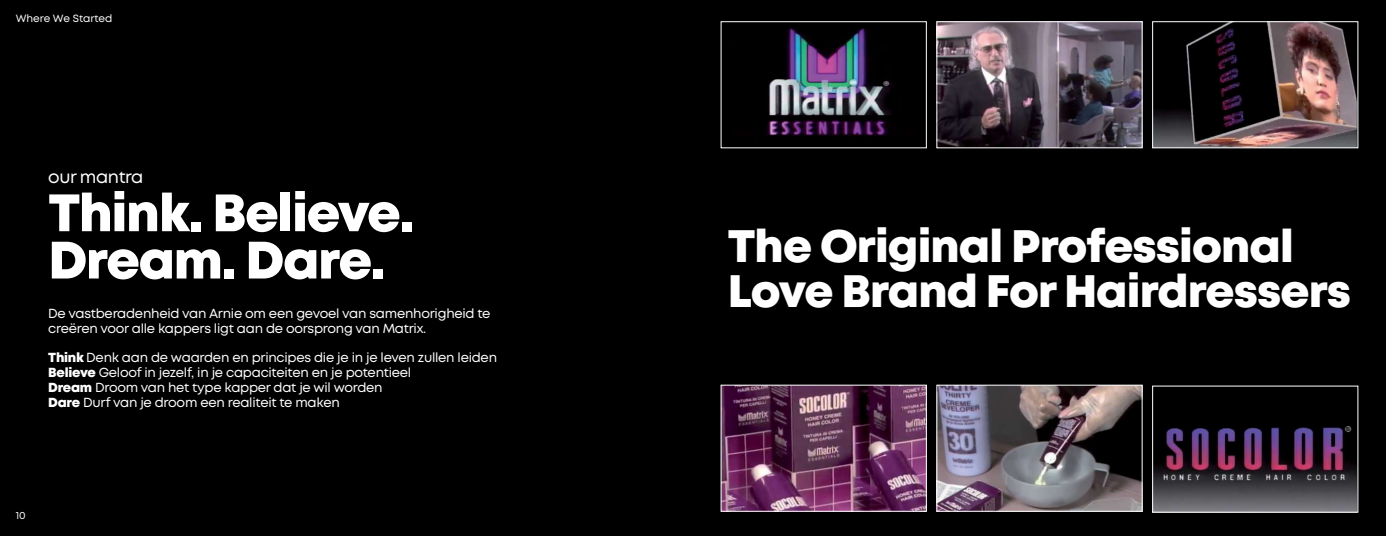
<style>
.page{position:relative;width:1386px;height:536px;background:#000}
.page>*{position:absolute;margin:0;border:0;box-sizing:border-box;transform-origin:0 0}
.t1{font:800 52.5px/47.2px "Mont";letter-spacing:-.025em;color:#fff}
.t2{font:800 45.41px/45.4px "Mont";letter-spacing:-.02em;color:#fff}
.t3{font:17.5px "Mont";letter-spacing:-.025em;color:#fff}
.t4{font:13.12px/14.9px "Mont";letter-spacing:-.02em;color:#fff}
.t5{font:10.5px "Mont";color:#fff}
.s1{font-weight:800}
</style>
<div class="page">
<img style="left:767px;top:28px;width:126px;height:108px">
<div style="left:721px;top:21px;width:206px;height:127px;border:1px solid #fff"></div>
<img style="left:1154px;top:23px;width:202px;height:123px">
<div style="left:1152px;top:21px;width:206px;height:127px;border:1px solid #fff"></div>
<img style="left:723px;top:386px;width:202px;height:123px">
<img style="left:938px;top:23px;width:203px;height:123px">
<div style="left:936px;top:21px;width:207px;height:127px;border:1px solid #fff"></div>
<img style="left:938px;top:386px;width:203px;height:123px">
<div style="left:936px;top:384px;width:207px;height:127px;border:1px solid #fff"></div>
<img style="left:1154px;top:426px;width:202px;height:84px">
<p class="t5" style="left:16px;top:12px;width:98px">Where We Started</p>
<h3 class="t3" style="left:48px;top:166px;width:97px">our mantra</h3>
<h1 class="t1" style="left:48px;top:190px;width:368px">Think. Believe.<br>Dream. Dare.</h1>
<p class="t4" style="left:48px;top:306px;width:444px">De vastberadenheid van Arnie om een gevoel van samenhorigheid te creëren voor alle kappers ligt aan de oorsprong van Matrix.</p>
<p class="t4" style="left:48px;top:350px;width:450px"><span class="s1">Think</span> Denk aan de waarden en principes die je in je leven zullen leiden <span class="s1">Believe</span> Geloof in jezelf, in je capaciteiten en je potentieel<br><span class="s1">Dream</span> Droom van het type kapper dat je wil worden<br><span class="s1">Dare</span> Durf van je droom een realiteit te maken</p>
<p class="t5" style="left:16px;top:508px;width:12px">10</p>
<h2 class="t2" style="left:728px;top:223px;width:625px">The Original Professional<br>Love Brand For Hairdressers</h2>
</div>
